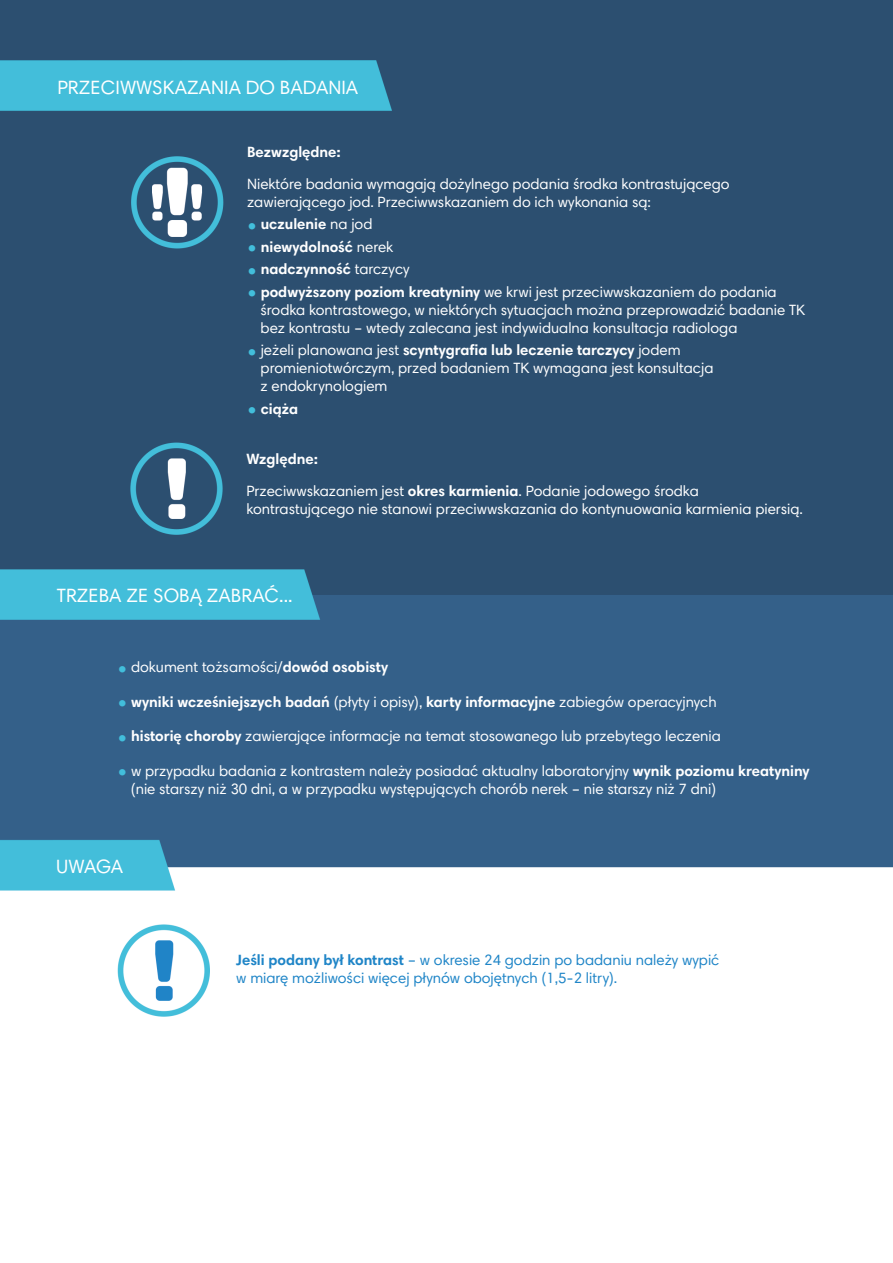
<style>
.page{position:relative;width:893px;height:1263px;background:#fff}
.page>*{position:absolute;margin:0;border:0;box-sizing:border-box;transform-origin:0 0}
.t1{font:19.35px "Harmonia Sans W1 G";color:#fff}
.t2{font:15px/18px "Harmonia Sans W1 G";color:#fff}
.t3{font:700 15px "Harmonia Sans W1 G";color:#fff}
.t4{font:15px/18px "Harmonia Sans W1 G";color:#1f85c7}
.s1{font-weight:400;font-size:25.5px;color:#42bedb}
.s2{font-weight:400}
.s3{font-size:25.5px;color:#42bedb}
.s4{font-weight:700}
</style>
<div class="page">
<img style="left:0;top:0;width:893px;height:1017px">
<p class="t1" style="left:57px;top:75px;width:302px">PRZECIWWSKAZANIA DO BADANIA</p>
<p class="t3" style="left:247px;top:142px;width:95px">Bezwzględne:</p>
<p class="t2" style="left:247px;top:174px;width:484px">Niektóre badania wymagają dożylnego podania środka kontrastującego zawierającego jod. Przeciwwskazaniem do ich wykonania są:</p>
<p class="t3" style="left:247px;top:214px;width:127px"><span class="s1">•</span> uczulenie <span class="s2">na jod</span></p>
<p class="t3" style="left:247px;top:237px;width:148px"><span class="s1">•</span> niewydolność <span class="s2">nerek</span></p>
<p class="t3" style="left:247px;top:259px;width:164px"><span class="s1">•</span> nadczynność <span class="s2">tarczycy</span></p>
<p class="t2" style="left:261px;top:282px;width:546px;text-indent:-13px"><span class="s3">•</span> <span class="s4">podwyższony poziom kreatyniny</span> we krwi jest przeciwwskazaniem do podania środka kontrastowego, w niektórych sytuacjach można przeprowadzić badanie TK bez kontrastu – wtedy zalecana jest indywidualna konsultacja radiologa</p>
<p class="t2" style="left:261px;top:341px;width:454px;text-indent:-13px"><span class="s3">•</span> jeżeli planowana jest <span class="s4">scyntygrafia lub leczenie tarczycy</span> jodem promieniotwórczym, przed badaniem TK wymagana jest konsultacja z endokrynologiem</p>
<p class="t3" style="left:247px;top:399px;width:53px"><span class="s1">•</span> ciąża</p>
<p class="t2" style="left:246px;top:442px;width:454px;line-height:32px"><span class="s4">Względne:<br></span>Przeciwwskazaniem jest <span class="s4">okres karmienia</span>. Podanie jodowego środka</p>
<p class="t2" style="left:246px;top:499px;width:558px">kontrastującego nie stanowi przeciwwskazania do kontynuowania karmienia piersią.</p>
<p class="t1" style="left:57px;top:583px;width:237px">TRZEBA ZE SOBĄ ZABRAĆ...</p>
<p class="t2" style="left:117px;top:658px;width:272px"><span class="s3">•</span> dokument tożsamości/<span class="s4">dowód osobisty</span></p>
<p class="t3" style="left:117px;top:692px;width:601px"><span class="s1">•</span> wyniki wcześniejszych badań <span class="s2">(płyty i opisy),</span> karty informacyjne <span class="s2">zabiegów operacyjnych</span></p>
<p class="t2" style="left:117px;top:727px;width:605px"><span class="s3">•</span> <span class="s4">historię choroby</span> zawierające informacje na temat stosowanego lub przebytego leczenia</p>
<p class="t2" style="left:131px;top:762px;width:680px;text-indent:-13px"><span class="s3">•</span> w przypadku badania z kontrastem należy posiadać aktualny laboratoryjny <span class="s4">wynik poziomu kreatyniny </span>(nie starszy niż 30 dni, a w przypadku występujących chorób nerek – nie starszy niż 7 dni)</p>
<p class="t1" style="left:56px;top:854px;width:68px">UWAGA</p>
<p class="t4" style="left:236px;top:951px;width:485px"><span class="s4">Jeśli podany był kontrast</span> – w okresie 24 godzin po badaniu należy wypić w miarę możliwości więcej płynów obojętnych (1,5-2 litry).</p>
</div>
